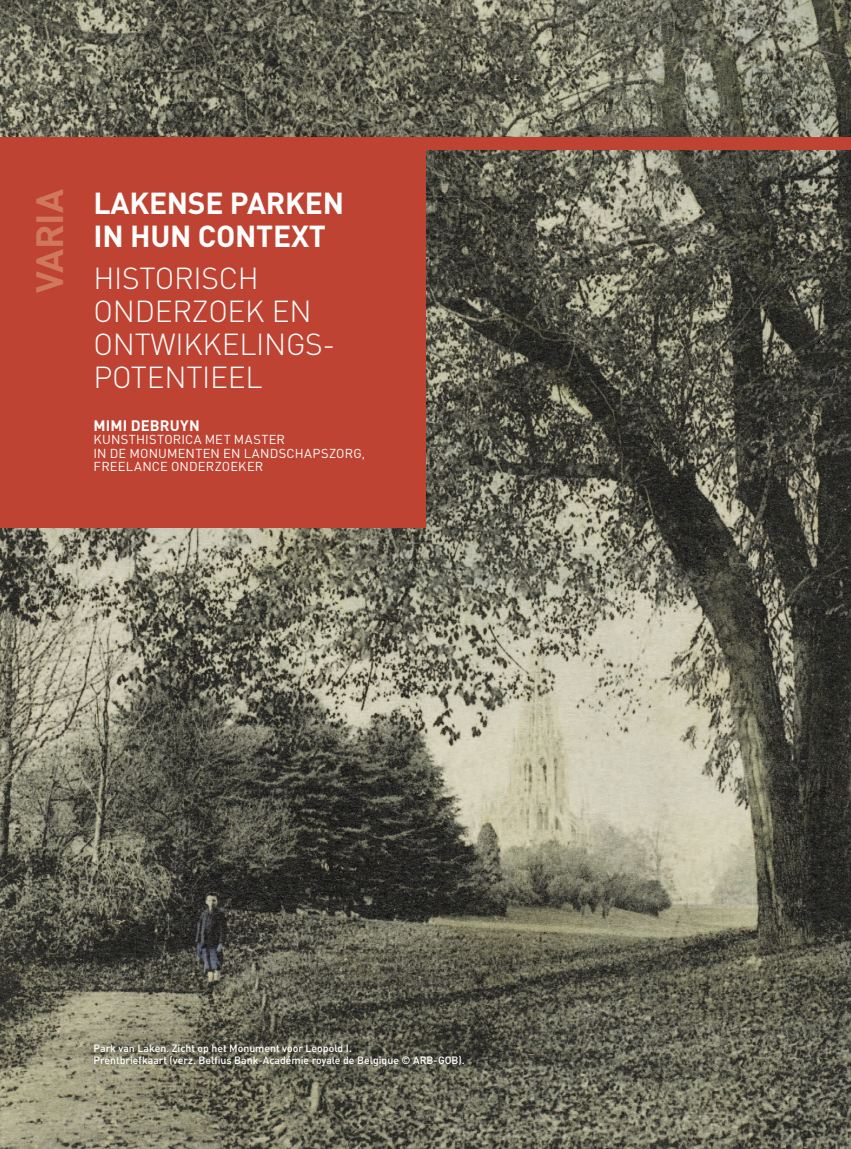
<style>
.page{position:relative;width:851px;height:1149px;background:#fff}
.page>*{position:absolute;margin:0;border:0;box-sizing:border-box;transform-origin:0 0}
.t1{font:700 37.5px "DIN";color:#cf785d}
.t2{font:300 30px/33px "DIN";letter-spacing:-.01em;color:#fff}
.t3{font:700 30px/33px "DIN";letter-spacing:.095em;color:#fff}
.t4{font:700 15px "DIN";color:#fff}
.t5{font:12.9px/13.5px "DIN";letter-spacing:.035em;color:#fff}
.t6{font:500 10.5px/12px "DIN";color:#fff}
</style>
<div class="page">
<img style="left:0;top:0;width:850px;height:1148px">
<div style="left:0;top:139px;width:425px;height:388px;background:#bf4332"></div>
<div style="left:0;top:137px;width:850px;height:13px;background:#bf4332"></div>
<h1 class="t1" style="left:25px;top:293px;width:106px;rotate:-90deg">VARIA</h1>
<h2 class="t3" style="left:94px;top:185px;width:252px">LAKENSE PARKEN<br>IN H UN CONTEXT</h2>
<h2 class="t2" style="left:94px;top:261px;width:243px">HISTORISCH<br>ONDERZOEK EN<br>ONTWI KKELI NGS-<br>POTENTI EEL</h2>
<h3 class="t4" style="left:94px;top:415px;width:77px">MIMI DEBRUYN</h3>
<p class="t5" style="left:94px;top:432px;width:273px">KUNSTHISTORICA MET MASTER<br>IN DE MONUMENTEN EN LANDSCHAPSZORG,<br>FREELANCE ONDERZOEKER</p>
<p class="t6" style="left:94px;top:1041px;width:372px">Park van Laken. Zicht op het Monument voor Leopold I.<br>Prentbriefkaart (verz. Belfius Bank-Académie royale de Belgique © ARB-GOB).</p>
</div>
